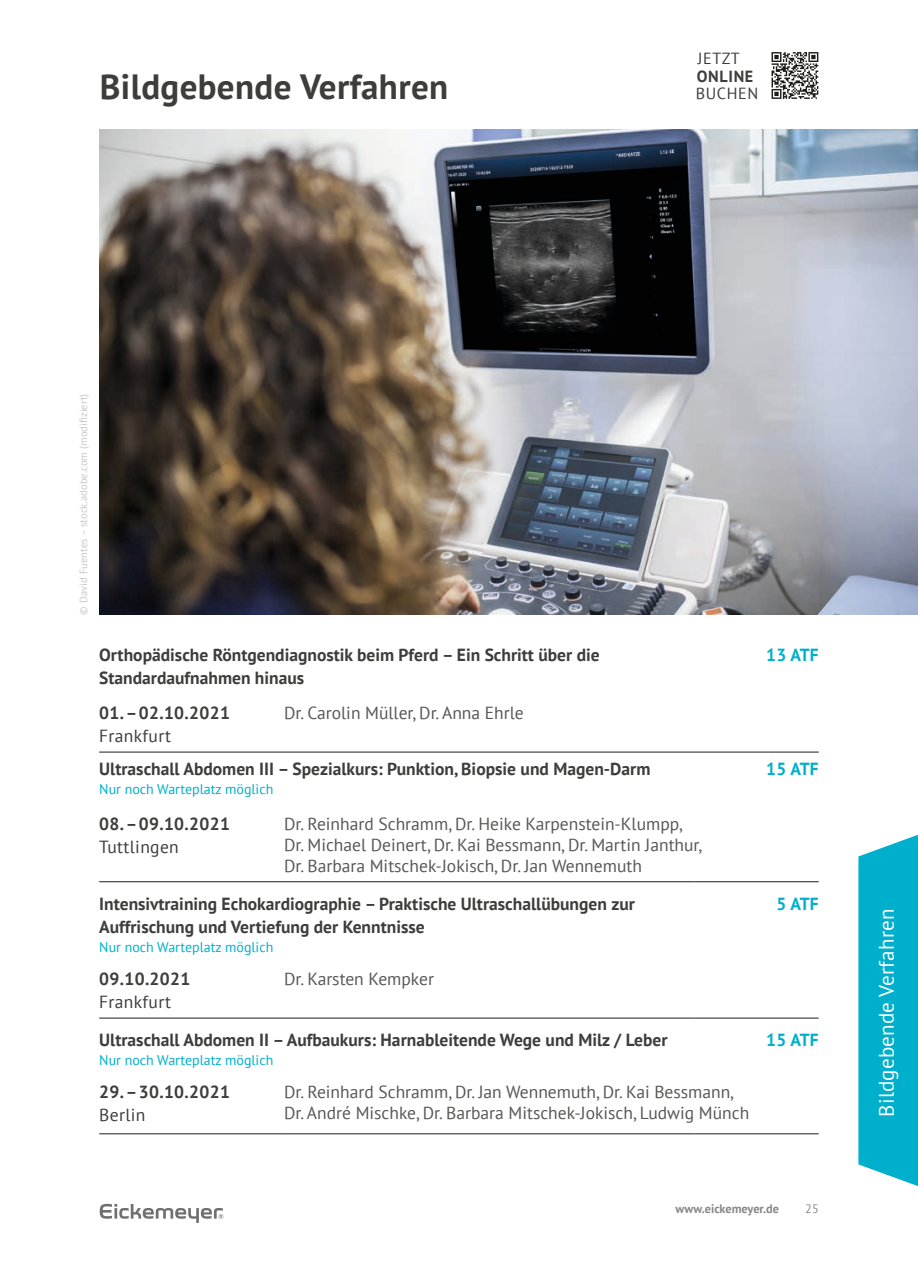
<style>
.page{position:relative;width:918px;height:1265px;background:#fff}
.page>*{position:absolute;margin:0;border:0;box-sizing:border-box;transform-origin:0 0}
.t1{font:700 35px "PT Sans";letter-spacing:.01em;color:#3d3d3c}
.t2{font:21px "PT Sans";letter-spacing:.01em;color:#fff}
.t3{font:700 17.5px/23.1px "PT Sans";color:#3d3d3c}
.t4{font:17.5px/21px "PT Sans";color:#575756}
.t5{font:700 17.5px "PT Sans";letter-spacing:.02em;color:#3d3d3c}
.t6{font:17.5px "PT Sans";letter-spacing:.02em;color:#3d3d3c}
.t7{font:700 17.5px "PT Sans";letter-spacing:.01em;color:#00afcb}
.t8{font:16.1px "PT Sans";letter-spacing:.04em;color:#3d3d3c}
.t9{font:700 16.1px "PT Sans";letter-spacing:.04em;color:#3d3d3c}
.t10{font:14px "PT Sans";color:#00afcb}
.t11{font:700 12.25px "PT Sans";color:#878787}
.t12{font:12.25px "PT Sans";color:#878787}
.t13{font:10.5px "PT Sans";letter-spacing:.01em;color:#c7c7c6}
</style>
<div class="page">
<svg style="left:100px;top:1204px;width:123px;height:19px"></svg>
<svg style="left:858px;top:834px;width:60px;height:352px;background:#19b7d0"></svg>
<hr style="left:99px;top:752px;width:185px;height:1px;background:#1d1d1b">
<hr style="left:284px;top:752px;width:410px;height:1px;background:#1d1d1b">
<hr style="left:694px;top:752px;width:125px;height:1px;background:#1d1d1b">
<hr style="left:99px;top:881px;width:185px;height:1px;background:#1d1d1b">
<hr style="left:284px;top:881px;width:410px;height:1px;background:#1d1d1b">
<hr style="left:694px;top:881px;width:125px;height:1px;background:#1d1d1b">
<hr style="left:99px;top:1018px;width:185px;height:1px;background:#1d1d1b">
<hr style="left:284px;top:1018px;width:410px;height:1px;background:#1d1d1b">
<hr style="left:694px;top:1018px;width:125px;height:1px;background:#1d1d1b">
<hr style="left:99px;top:1133px;width:185px;height:1px;background:#1d1d1b">
<hr style="left:284px;top:1133px;width:410px;height:1px;background:#1d1d1b">
<hr style="left:694px;top:1133px;width:125px;height:1px;background:#1d1d1b">
<svg style="left:771px;top:52px;width:47px;height:47px"></svg>
<img style="left:99px;top:129px;width:819px;height:485px">
<h1 class="t1" style="left:100px;top:64px;width:350px">Bildgebende Verfahren</h1>
<p class="t8" style="left:698px;top:48px;width:43px">JETZT</p>
<p class="t9" style="left:697px;top:65px;width:58px">ONLINE</p>
<p class="t8" style="left:696px;top:83px;width:64px">BUCHEN</p>
<p class="t13" style="left:77px;top:615px;width:223px;rotate:-90deg">© David Fuentes – stock.adobe.com (modifiziert)</p>
<p class="t3" style="left:99px;top:642px;width:502px">Orthopädische Röntgendiagnostik beim Pferd – Ein Schritt über die<br>Standardaufnahmen hinaus</p>
<p class="t7" style="left:766px;top:643px;width:54px">13 ATF</p>
<p class="t5" style="left:99px;top:701px;width:132px">01.–02.10.2021</p>
<p class="t6" style="left:99px;top:725px;width:73px">Frankfurt</p>
<p class="t4" style="left:284px;top:702px;width:241px">Dr. Carolin Müller, Dr. Anna Ehrle</p>
<p class="t3" style="left:99px;top:757px;width:553px">Ultraschall Abdomen III – Spezialkurs: Punktion, Biopsie und Magen-Darm</p>
<p class="t10" style="left:99px;top:780px;width:176px">Nur noch Warteplatz möglich</p>
<p class="t4" style="left:284px;top:813px;width:419px">Dr. Reinhard Schramm, Dr. Heike Karpenstein-Klumpp,<br>Dr. Michael Deinert, Dr. Kai Bessmann, Dr. Martin Janthur,<br>Dr. Barbara Mitschek-Jokisch, Dr. Jan Wennemuth</p>
<p class="t3" style="left:99px;top:892px;width:537px">Intensivtraining Echokardiographie – Praktische Ultraschallübungen zur<br>Auffrischung und Vertiefung der Kenntnisse</p>
<p class="t10" style="left:99px;top:938px;width:176px">Nur noch Warteplatz möglich</p>
<p class="t5" style="left:99px;top:812px;width:132px">08.–09.10.2021</p>
<p class="t6" style="left:99px;top:836px;width:81px">Tuttlingen</p>
<p class="t3" style="left:99px;top:967px;width:93px">09.10.2021</p>
<p class="t6" style="left:99px;top:991px;width:73px">Frankfurt</p>
<p class="t4" style="left:284px;top:968px;width:151px">Dr. Karsten Kempker</p>
<p class="t3" style="left:99px;top:1028px;width:570px">Ultraschall Abdomen II – Aufbaukurs: Harnableitende Wege und Milz / Leber</p>
<p class="t10" style="left:99px;top:1051px;width:176px">Nur noch Warteplatz möglich</p>
<p class="t5" style="left:99px;top:1081px;width:132px">29.–30.10.2021</p>
<p class="t6" style="left:99px;top:1104px;width:48px">Berlin</p>
<p class="t4" style="left:284px;top:1081px;width:467px">Dr. Reinhard Schramm, Dr. Jan Wennemuth, Dr. Kai Bessmann,<br>Dr. André Mischke, Dr. Barbara Mitschek-Jokisch, Ludwig Münch</p>
<p class="t7" style="left:766px;top:757px;width:54px">15 ATF</p>
<p class="t7" style="left:776px;top:892px;width:44px">5 ATF</p>
<p class="t7" style="left:766px;top:1028px;width:54px">15 ATF</p>
<p class="t11" style="left:675px;top:1201px;width:105px">www.eickemeyer.de</p>
<p class="t12" style="left:805px;top:1201px;width:15px">25</p>
<p class="t2" style="left:873px;top:1117px;width:209px;rotate:-90deg">Bildgebende Verfahren</p>
</div>
